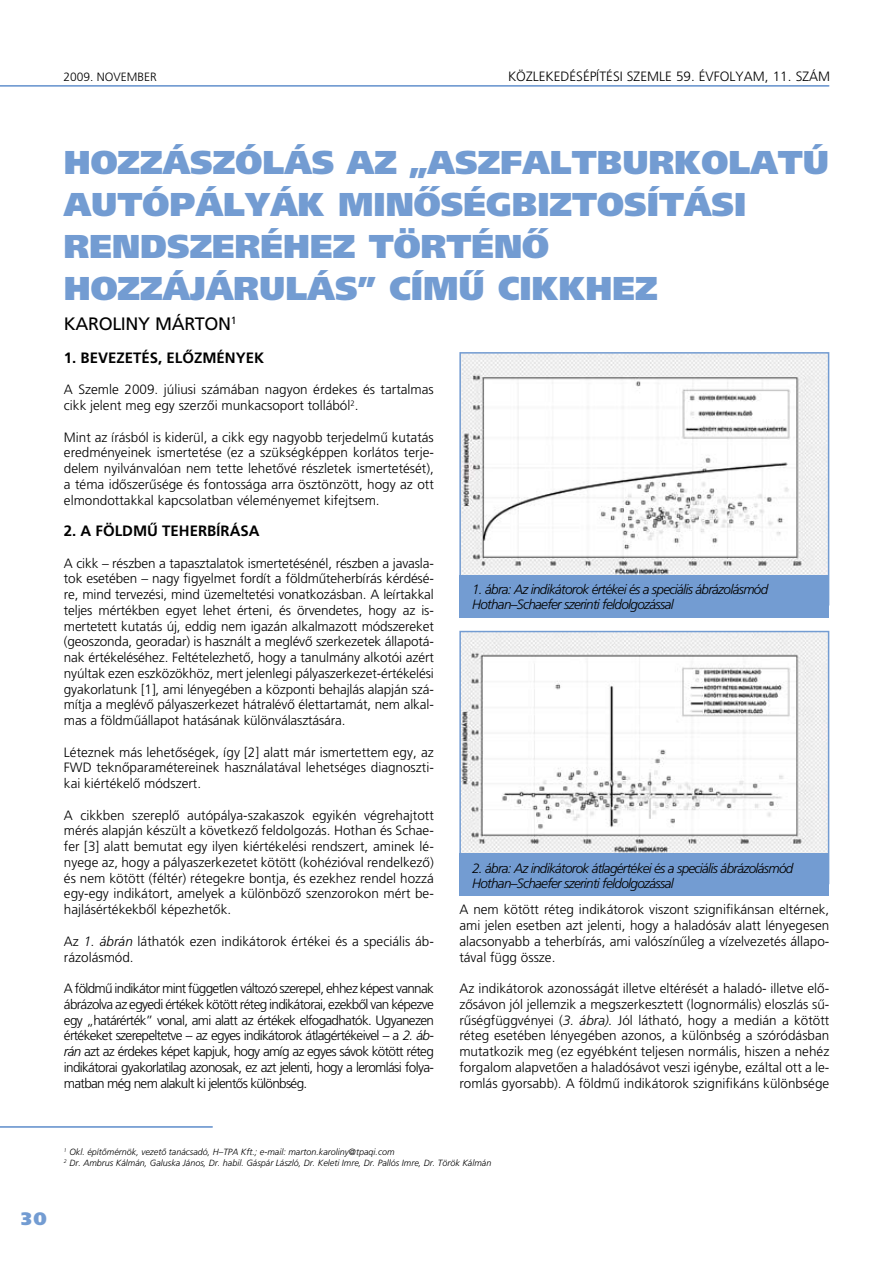
<style>
.page{position:relative;width:893px;height:1263px;background:#fff}
.page>*{position:absolute;margin:0;border:0;box-sizing:border-box;transform-origin:0 0}
.t1{font:900 33px/42px "Frutiger H";color:#739cd2}
.t2{font:18px "Frutiger H";letter-spacing:-.02em;color:#000}
.t3{font:900 18px "Frutiger H";color:#739cd2}
.t4{font:700 15px "Frutiger H";color:#000}
.t5{font:300 13.5px/15.8px "Frutiger H";color:#000;text-align:justify}
.t6{font:italic 300 13.5px/15px "Frutiger H";letter-spacing:-.05em;color:#000}
.t7{font:300 12px "Frutiger H";color:#000}
.t8{font:italic 300 9px/10.8px "Frutiger H";color:#000}
.s1{font-style:italic}
</style>
<div class="page">
<hr style="left:0;top:85px;width:829px;height:2px;background:#739cd2">
<hr style="left:0;top:1126px;width:213px;height:2px;background:#739cd2">
<img style="left:462px;top:355px;width:364px;height:220px">
<div style="left:459px;top:352px;width:370px;height:253px;border:2px solid #739cd2"></div>
<div style="left:459px;top:575px;width:370px;height:42px;background:#739cd2"></div>
<img style="left:462px;top:634px;width:364px;height:220px">
<div style="left:459px;top:631px;width:370px;height:253px;border:2px solid #739cd2"></div>
<div style="left:459px;top:854px;width:370px;height:42px;background:#739cd2"></div>
<p class="t7" style="left:63px;top:70px;width:51px">2009. novem</p>
<p class="t7" style="left:137px;top:70px;width:21px">ber</p>
<p class="t5" style="left:508px;top:69px;width:200px">KÖZLEKEDÉSÉPÍTÉSI SZEMLE 59. évfolyam</p>
<p class="t5" style="left:765px;top:69px;width:40px">, 11. szám</p>
<h1 class="t1" style="left:64px;top:141px;width:767px">HOZZÁSZÓLÁS AZ „ASZFALTBURKOLATÚ<br>AUTÓPÁLYÁK MINÔSÉGBIZTOSÍTÁSI<br>RENDSZERÉHEZ TÖRTÉNÔ<br>HOZZÁJÁRULÁS” CÍMÛ CIKKHEZ</h1>
<h2 class="t2" style="left:64px;top:313px;width:174px">KAROLINY MÁRTON<sup>1</sup></h2>
<p class="t4" style="left:64px;top:349px;width:36px">1. BEVEZETÉS</p>
<p class="t4" style="left:158px;top:349px;width:19px">, ELÔZMÉNYEK</p>
<p class="t5" style="left:64px;top:382px;width:371px">A Szemle 2009. júliusi számában nagyon érdekes és tartalmas cikk jelent meg egy szerzôi munkacsoport tollából<sup>2</sup>.</p>
<p class="t5" style="left:64px;top:429px;width:371px">Mint az írásból is kiderül, a cikk egy nagyobb terjedelmû kutatás eredményeinek ismertetése (ez a szükségképpen korlátos terje&shy;delem nyilvánvalóan nem tette lehetôvé részletek ismertetését), a téma idôszerûsége és fontossága arra ösztönzött, hogy az ott elmondottakkal kapcsolatban véleményemet kifejtsem.</p>
<p class="t4" style="left:64px;top:522px;width:43px">2. A FÖLDMÛ</p>
<p class="t4" style="left:162px;top:522px;width:10px">TEHER</p>
<p class="t4" style="left:207px;top:522px;width:24px">BÍRÁS</p>
<p class="t4" style="left:249px;top:522px;width:12px">A</p>
<p class="t5" style="left:64px;top:555px;width:371px">A cikk – részben a tapasztalatok ismertetésénél, részben a javasla&shy;tok esetében – nagy figyelmet fordít a földmûteherbírás kérdésé&shy;re, mind tervezési, mind üzemeltetési vonatkozásban. A leírtakkal teljes mértékben egyet lehet érteni, és örvendetes, hogy az is&shy;mertetett kutatás új, eddig nem igazán alkalmazott módszereket (geoszonda, georadar) is használt a meglévô szerkezetek állapotá&shy;nak értékeléséhez. Feltételezhetô, hogy a tanulmány alkotói azért nyúltak ezen eszközökhöz, mert jelenlegi pályaszerkezet-értékelési gyakorlatunk [1], ami lényegében a központi behajlás alapján szá&shy;mítja a meglévô pályaszerkezet hátralévô élettartamát, nem alkal&shy;mas a földmûállapot hatásának különválasztására.</p>
<p class="t5" style="left:64px;top:744px;width:371px">Léteznek más lehetôségek, így [2] alatt már ismertettem egy, az FWD teknôparamétereinek használatával lehetséges diagnoszti&shy;kai kiértékelô módszert.</p>
<p class="t5" style="left:64px;top:807px;width:371px">A cikkben szereplô autópálya-szakaszok egyikén végrehajtott mérés alapján készült a következô feldolgozás. Hothan és Schae&shy;fer [3] alatt bemutat egy ilyen kiértékelési rendszert, aminek lé&shy;nyege az, hogy a pályaszerkezetet kötött (kohézióval rendelkezô) és nem kötött (féltér) rétegekre bontja, és ezekhez rendel hozzá egy-egy indikátort, amelyek a különbözô szenzorokon mért be&shy;hajlásértékekbôl képezhetôk.</p>
<p class="t5" style="left:64px;top:933px;width:371px">Az <span class="s1">1. ábrán</span> láthatók ezen indikátorok értékei és a speciális áb&shy;rázolásmód.</p>
<p class="t5" style="left:64px;top:980px;width:371px">A földmû indikátor mint független változó szerepel, ehhez képest vannak ábrázolva az egyedi értékek kötött réteg indikátorai, ezekbôl van képezve egy „határérték” vonal, ami alatt az értékek elfogadhatók. Ugyanezen értékeket szerepeltetve – az egyes indikátorok átlagértékeivel – a <span class="s1">2. áb&shy;rán</span> azt az érdekes képet kapjuk, hogy amíg az egyes sávok kötött réteg indikátorai gyakorlatilag azonosak, ez azt jelenti, hogy a leromlási folya&shy;matban még nem alakult ki jelentôs különbség.</p>
<p class="t6" style="left:472px;top:582px;width:298px">1. ábra: Az indikátorok értékei és a speciális ábrázolásmód<br>Hothan–Schaefer szerinti feldolgozással</p>
<p class="t6" style="left:472px;top:860px;width:323px">2. ábra: Az indikátorok átlagértékei és a speciális ábrázolásmód<br>Hothan–Schaefer szerinti feldolgozással</p>
<p class="t5" style="left:459px;top:902px;width:371px">A nem kötött réteg indikátorok viszont szignifikánsan eltérnek, ami jelen esetben azt jelenti, hogy a haladósáv alatt lényegesen alacsonyabb a teherbírás, ami valószínûleg a vízelvezetés állapo&shy;tával függ össze.</p>
<p class="t5" style="left:459px;top:980px;width:371px">Az indikátorok azonosságát illetve eltérését a haladó- illetve elô&shy;zôsávon jól jellemzik a megszerkesztett (lognormális) eloszlás sû&shy;rûségfüggvényei (<span class="s1">3. ábra).</span> Jól látható, hogy a medián a kötött réteg esetében lényegében azonos, a különbség a szóródásban mutatkozik meg (ez egyébként teljesen normális, hiszen a nehéz forgalom alapvetôen a haladósávot veszi igénybe, ezáltal ott a le&shy;romlás gyorsabb). A földmû indikátorok szignifikáns különbsége</p>
<p class="t8" style="left:64px;top:1147px;width:429px"><sup>1</sup> Okl. építômérnök, vezetô tanácsadó, H–TPA Kft.; e-mail: marton.karoliny@tpaqi.com<br><sup>2</sup> Dr. Ambrus Kálmán, Galuska János, Dr. habil. Gáspár László, Dr. Keleti Imre, Dr. Pallós Imre, Dr. Török Kálmán</p>
<h2 class="t3" style="left:21px;top:1208px;width:27px">30</h2>
</div>
